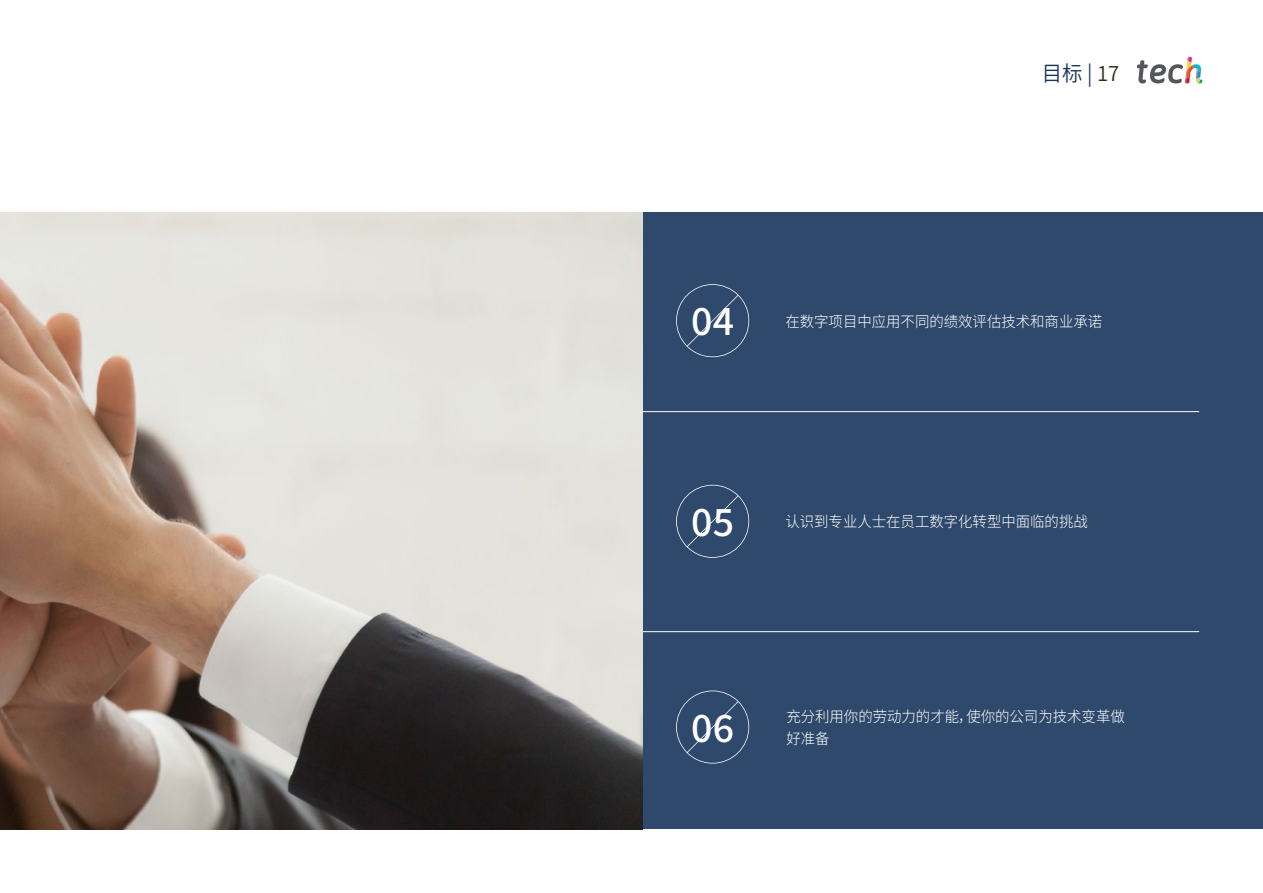
<style>
.page{position:relative;width:1263px;height:893px;background:#fff}
.page>*{position:absolute;margin:0;border:0;box-sizing:border-box;transform-origin:0 0}
.t1{font:500 37.5px "Source Han Sans CN";color:#fff}
.t2{font:21px "Source Han Sans CN";color:#1a355c}
.t3{font:300 15px "Source Han Sans CN";color:#fff;scale:.96 1}
.s1{color:#312e20}
</style>
<div class="page">
<svg style="left:1137px;top:57px;width:65px;height:27px"></svg>
<div style="left:642px;top:213px;width:621px;height:616px;background:#2e496b"></div>
<svg style="left:676px;top:284px;width:73px;height:73px"></svg>
<svg style="left:676px;top:485px;width:73px;height:73px"></svg>
<hr style="left:0;top:411px;width:1199px;height:1px;background:#fff">
<hr style="left:0;top:631px;width:1199px;height:1px;background:#fff">
<img style="left:0;top:213px;width:642px;height:616px">
<svg style="left:676px;top:690px;width:73px;height:74px"></svg>
<h2 class="t2" style="left:1042px;top:61px;width:79px">目标 | <span class="s1">17</span></h2>
<h1 class="t1" style="left:691px;top:300px;width:44px">04</h1>
<p class="t3" style="left:785px;top:313px;width:332px">在数字项目中应用不同的绩效评估技术和商业承诺</p>
<h1 class="t1" style="left:691px;top:501px;width:44px">05</h1>
<p class="t3" style="left:785px;top:513px;width:317px">认识到专业人士在员工数字化转型中面临的挑战</p>
<h1 class="t1" style="left:691px;top:707px;width:44px">06</h1>
<p class="t3" style="left:786px;top:708px;width:354px">充分利用你的劳动力的才能，使你的公司为技术变革做</p>
<p class="t3" style="left:786px;top:730px;width:46px">好准备</p>
</div>
